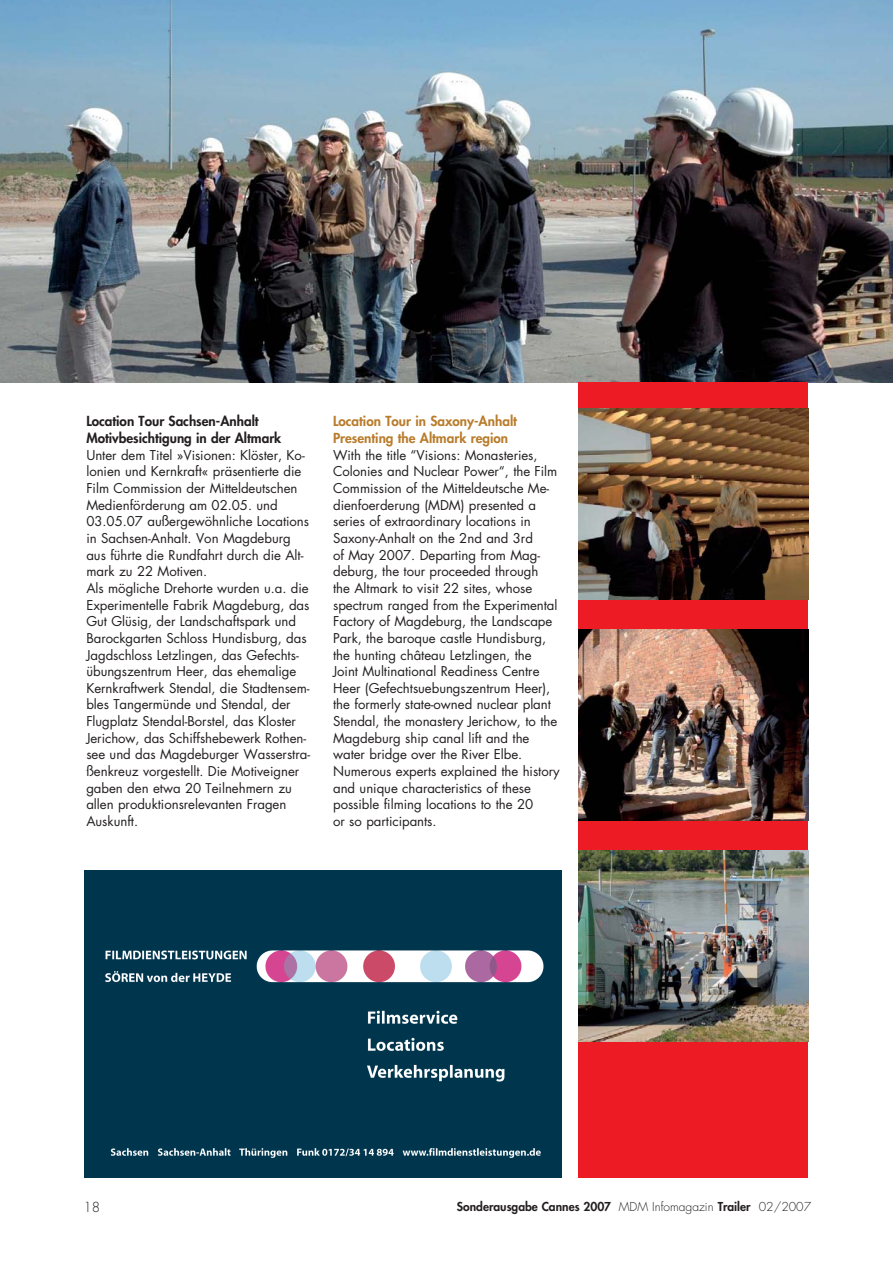
<style>
.page{position:relative;width:893px;height:1263px;background:#fff}
.page>*{position:absolute;margin:0;border:0;box-sizing:border-box;transform-origin:0 0}
.t1{font:800 13.5px/16.6px "Futura";color:#231f20}
.t2{font:800 13.5px/16.6px "Futura";color:#b97c2c}
.t3{font:300 13.5px "Futura";color:#231f20}
.t4{font:13.2px/16.6px "Futura LT";letter-spacing:-.005em;color:#231f20}
.t5{font:800 12px "Futura";color:#231f20}
.s1{font-weight:300}
</style>
<div class="page">
<div style="left:85px;top:1107px;width:476px;height:19px;background:#00364d"></div>
<div style="left:85px;top:1126px;width:476px;height:52px;background:#00364d"></div>
<img style="left:85px;top:1129px;width:476px;height:34px">
<img style="left:0;top:0;width:892px;height:383px">
<div style="left:578px;top:383px;width:230px;height:795px;background:#ed1c24"></div>
<img style="left:578px;top:408px;width:230px;height:192px">
<img style="left:578px;top:629px;width:230px;height:192px">
<img style="left:578px;top:850px;width:230px;height:192px">
<img style="left:85px;top:871px;width:476px;height:236px">
<p class="t1" style="left:86px;top:414px;width:196px">Location Tour Sachsen-Anhalt<br>Motivbesichtigung in der Altmark</p>
<p class="t4" style="left:86px;top:447px;width:225px">Unter dem Titel »Visionen: Klöster, Ko&shy;lonien und Kernkraft« präsentierte die Film Commission der Mitteldeutschen Medienförderung am 02.05. und 03.05.07 außergewöhnliche Locations in Sachsen-Anhalt. Von Magdeburg aus führte die Rundfahrt durch die Alt&shy;mark zu 22 Motiven.<br>Als mögliche Drehorte wurden u.a. die Experimentelle Fabrik Magdeburg, das Gut Glüsig, der Landschaftspark und Barockgarten Schloss Hundisburg, das Jagdschloss Letzlingen, das Gefechts&shy;übungszentrum Heer, das ehemalige Kernkraftwerk Stendal, die Stadtensem&shy;bles Tangermünde und Stendal, der Flugplatz Stendal-Borstel, das Kloster Jerichow, das Schiffshebewerk Rothen&shy;see und das Magdeburger Wasserstra&shy;ßenkreuz vorgestellt. Die Motiveigner gaben den etwa 20 Teilnehmern zu allen produktionsrelevanten Fragen Auskunft.</p>
<p class="t2" style="left:333px;top:414px;width:185px">Location Tour in Saxony-Anhalt<br>Presenting the Altmark region</p>
<p class="t4" style="left:333px;top:447px;width:228px">With the title “Visions: Monasteries, Colonies and Nuclear Power“, the Film Commission of the Mitteldeutsche Me&shy;dienfoerderung (MDM) presented a series of extraordinary locations in Saxony-Anhalt on the 2nd and 3rd<br>of May 2007. Departing from Mag&shy;deburg, the tour proceeded through<br>the Altmark to visit 22 sites, whose spectrum ranged from the Experimental Factory of Magdeburg, the Landscape Park, the baroque castle Hundisburg, the hunting château Letzlingen, the Joint Multinational Readiness Centre Heer (Gefechtsuebungszentrum Heer), the formerly state-owned nuclear plant Stendal, the monastery Jerichow, to the Magdeburg ship canal lift and the water bridge over the River Elbe.<br>Numerous experts explained the history and unique characteristics of these possible filming locations to the 20<br>or so participants.</p>
<p class="t3" style="left:83px;top:1201px;width:18px">18</p>
<p class="t5" style="left:457px;top:1201px;width:356px">Sonderausgabe Cannes 2007 <span class="s1">MDM Infomagazin</span> Trailer <span class="s1">02/2007</span></p>
</div>
